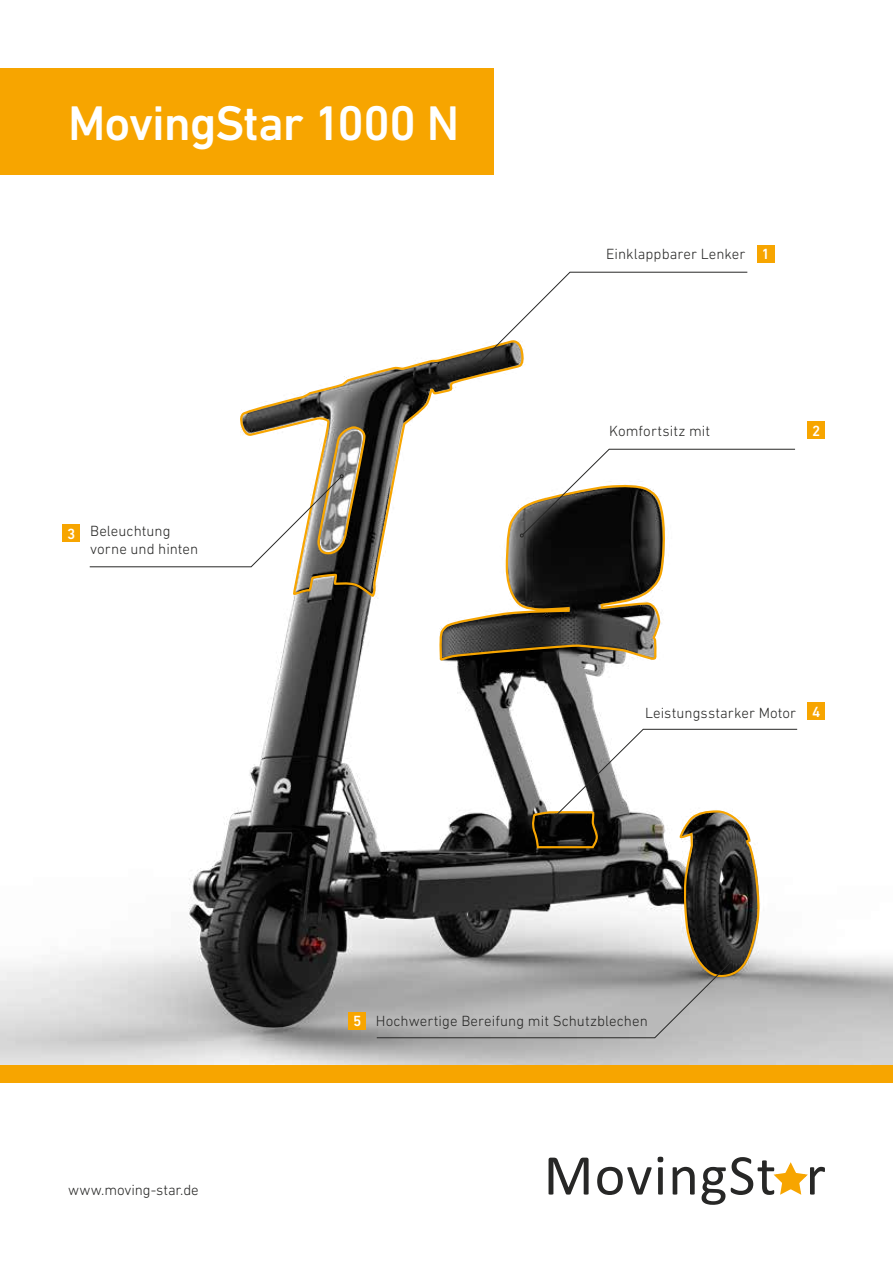
<style>
.page{position:relative;width:893px;height:1263px;background:#fff}
.page>*{position:absolute;margin:0;border:0;box-sizing:border-box;transform-origin:0 0}
.t1{font:500 49.5px "DIN Next LT Pro";letter-spacing:-.02em;color:#fff}
.t2{font:300 15px/18px "DIN Next LT Pro";letter-spacing:.005em;color:#272726}
.t3{font:500 15px "DIN Next LT Pro";color:#fff}
.s1{font-weight:500;color:#fff}
</style>
<div class="page">
<img style="left:0;top:421px;width:893px;height:644px">
<div style="left:0;top:68px;width:493px;height:107px;background:#f7a500"></div>
<div style="left:0;top:1065px;width:893px;height:17px;background:#f7a500"></div>
<svg style="left:549px;top:1157px;width:276px;height:48px"></svg>
<div style="left:63px;top:525px;width:17px;height:17px;background:#f7a500"></div>
<div style="left:757px;top:245px;width:17px;height:17px;background:#f7a500"></div>
<div style="left:349px;top:1012px;width:17px;height:17px;background:#f7a500"></div>
<div style="left:808px;top:703px;width:17px;height:17px;background:#f7a500"></div>
<svg style="left:236px;top:349px;width:290px;height:249px"></svg>
<svg style="left:89px;top:425px;width:278px;height:142px"></svg>
<svg style="left:478px;top:271px;width:270px;height:94px"></svg>
<svg style="left:376px;top:728px;width:422px;height:310px"></svg>
<div style="left:808px;top:422px;width:17px;height:17px;background:#f7a500"></div>
<svg style="left:436px;top:448px;width:360px;height:213px"></svg>
<h1 class="t1" style="left:68px;top:94px;width:393px">MovingStar 1000 N</h1>
<p class="t2" style="left:90px;top:522px;width:110px;text-indent:-23px"><span class="s1">3</span> Beleuchtung vorne und hinten</p>
<p class="t2" style="left:606px;top:245px;width:165px">Einklappbarer Lenker <span class="s1">1</span></p>
<p class="t2" style="left:609px;top:422px;width:102px">Komfortsitz mit</p>
<p class="t3" style="left:812px;top:422px;width:10px">2</p>
<p class="t2" style="left:645px;top:703px;width:177px">Leistungsstarker Motor <span class="s1">4</span></p>
<p class="t2" style="left:68px;top:1180px;width:132px">www.moving-star.de</p>
<p class="t2" style="left:353px;top:1012px;width:296px"><span class="s1">5</span> Hochwertige Bereifung mit Schutzblechen</p>
</div>
